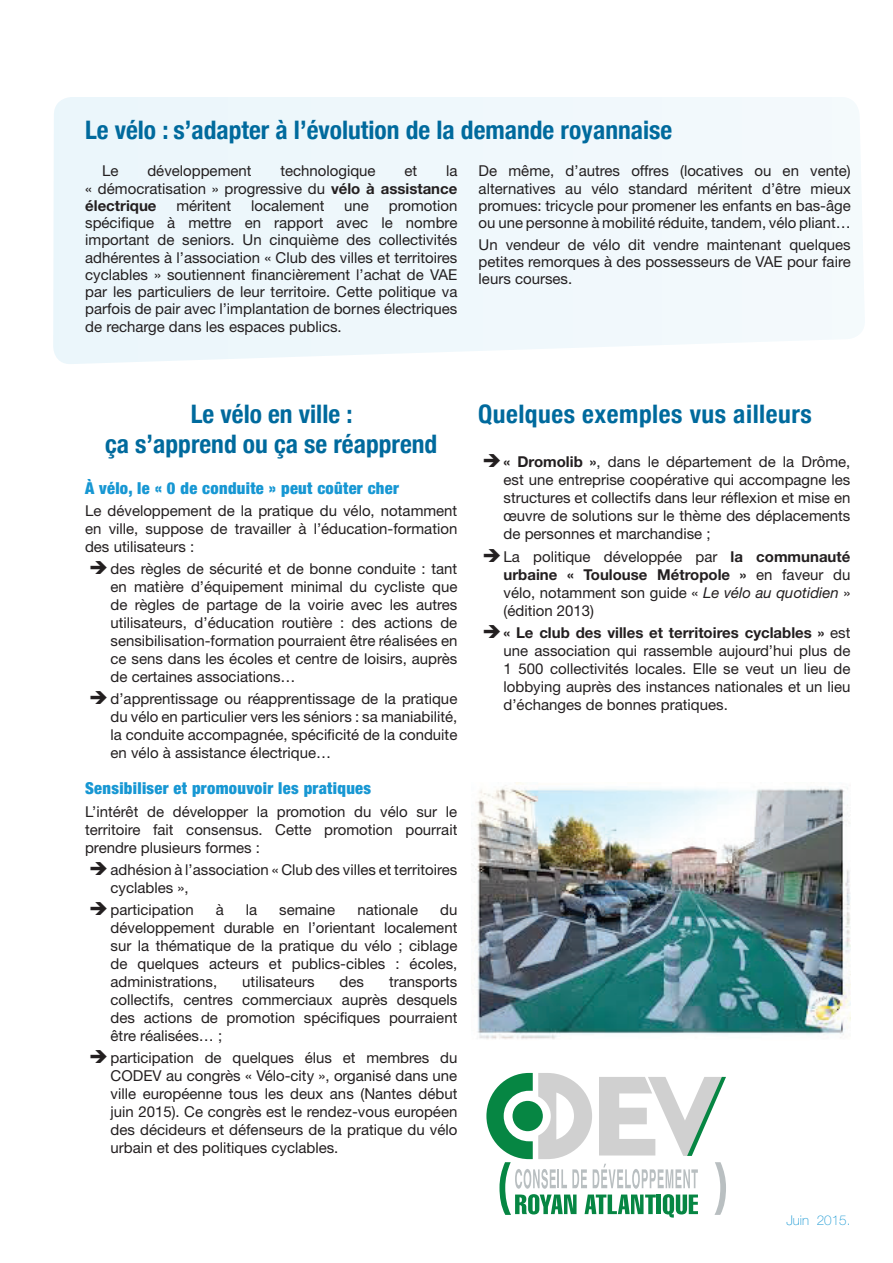
<style>
.page{position:relative;width:893px;height:1263px;background:#fff}
.page>*{position:absolute;margin:0;border:0;box-sizing:border-box;transform-origin:0 0}
.t1{font:700 condensed 25.5px/30.6px "Helvetica Neue";color:#006a9d;text-align:center}
.t2{font:700 condensed 25.5px "Helvetica Neue";letter-spacing:.02em;color:#006a9d}
.t3{font:900 condensed 16.5px "Helvetica Neue LT Std";letter-spacing:.02em;color:#1797d3}
.t4{font:15px/18px "Helvetica Neue LT Std";color:#231f20;text-align:justify}
.t5{font:100 13.5px "Helvetica Neue LT Std";color:#1797d3}
.s1{font-weight:700}
.s2{font-style:italic}
</style>
<div class="page">
<div style="left:53px;top:97px;width:812px;height:267px;background:#eff8fc"></div>
<svg style="left:486px;top:1073px;width:240px;height:144px"></svg>
<div style="left:512px;top:1101px;width:31px;height:30px;background:#068643;border-radius:50%"></div>
<img style="left:471px;top:783px;width:380px;height:256px">
<h1 class="t1" style="left:85px;top:113px;width:589px">Le vélo : s’adapter à l’évolution de la demande royannaise</h1>
<p class="t4" style="left:102px;top:162px;width:18px">Le</p>
<p class="t4" style="left:147px;top:162px;width:106px">développement</p>
<p class="t4" style="left:280px;top:162px;width:97px">technologique</p>
<p class="t4" style="left:404px;top:162px;width:14px">et</p>
<p class="t4" style="left:85px;top:162px;width:374px;line-height:17.2px;text-indent:361px">la « démocratisation » progressive du <span class="s1">vélo à assistance électrique</span></p>
<p class="t4" style="left:176px;top:196px;width:57px">méritent</p>
<p class="t4" style="left:251px;top:196px;width:75px">localement</p>
<p class="t4" style="left:344px;top:196px;width:26px">une</p>
<p class="t4" style="left:85px;top:197px;width:374px;line-height:17.2px;text-indent:304px">promotion spécifique à mettre en rapport avec le nombre important de seniors. Un cinquième des collectivités adhérentes à l’association « Club des villes et territoires cyclables » soutiennent financièrement l’achat de VAE par les particuliers de leur territoire. Cette politique va parfois de pair avec l’implantation de bornes électriques de recharge dans les espaces publics.</p>
<p class="t4" style="left:479px;top:162px;width:374px;line-height:17.2px">De même, d’autres offres (locatives ou en vente) alternatives au vélo standard méritent d’être mieux promues: tricycle pour promener les enfants en bas-âge ou une personne à mobilité réduite, tandem, vélo pliant…</p>
<p class="t4" style="left:479px;top:235px;width:374px;line-height:17.2px">Un vendeur de vélo dit vendre maintenant quelques petites remorques à des possesseurs de VAE pour faire leurs courses.</p>
<h1 class="t1" style="left:105px;top:397px;width:334px">Le vélo en ville :<br>ça s’apprend ou ça se réapprend</h1>
<p class="t3" style="left:85px;top:478px;width:315px">À vélo, le « 0 de conduite » peut coûter cher</p>
<p class="t4" style="left:85px;top:501px;width:374px">Le développement de la pratique du vélo, notamment en ville, suppose de travailler à l’éducation-formation des utilisateurs :</p>
<p class="t4" style="left:111px;top:560px;width:348px">des règles de sécurité et de bonne conduite : tant en matière d’équipement minimal du cycliste que de règles de partage de la voirie avec les autres utilisateurs, d’éducation routière : des actions de sensibilisation-formation pourraient être réalisées en ce sens dans les écoles et centre de loisirs, auprès de certaines associations…</p>
<p class="t4" style="left:111px;top:690px;width:348px">d’apprentissage ou réapprentissage de la pratique du vélo en particulier vers les séniors : sa maniabilité, la conduite accompagnée, spécificité de la conduite en vélo à assistance électrique…</p>
<p class="t3" style="left:85px;top:778px;width:288px">Sensibiliser et promouvoir les pratiques</p>
<p class="t4" style="left:85px;top:802px;width:374px">L’intérêt de développer la promotion du vélo sur le territoire fait consensus. Cette promotion pourrait prendre plusieurs formes :</p>
<p class="t4" style="left:111px;top:860px;width:348px">adhésion à l’association « Club des villes et territoires cyclables »,</p>
<p class="t4" style="left:111px;top:901px;width:85px">participation</p>
<p class="t4" style="left:216px;top:901px;width:10px">à</p>
<p class="t4" style="left:246px;top:901px;width:13px">la</p>
<p class="t4" style="left:279px;top:901px;width:58px">semaine</p>
<p class="t4" style="left:357px;top:901px;width:62px">nationale</p>
<p class="t4" style="left:111px;top:901px;width:348px;text-indent:330px">du développement durable en l’orientant localement sur la thématique de la pratique du vélo ; ciblage de quelques acteurs et publics-cibles : écoles, administrations,</p>
<p class="t4" style="left:242px;top:973px;width:74px">utilisateurs</p>
<p class="t4" style="left:340px;top:973px;width:26px">des</p>
<p class="t4" style="left:111px;top:973px;width:348px;text-indent:278px">transports collectifs, centres commerciaux auprès desquels des actions de promotion spécifiques pourraient être réalisées… ;</p>
<p class="t4" style="left:111px;top:1049px;width:348px">participation de quelques élus et membres du CODEV au congrès « Vélo-city », organisé dans une ville européenne tous les deux ans (Nantes début juin 2015). Ce congrès est le rendez-vous européen des décideurs et défenseurs de la pratique du vélo urbain et des politiques cyclables.</p>
<h1 class="t2" style="left:478px;top:392px;width:335px">Quelques exemples vus ailleurs</h1>
<p class="t4" style="left:504px;top:453px;width:348px"><span class="s1">« Dromolib »</span>, dans le département de la Drôme, est une entreprise coopérative qui accompagne les structures et collectifs dans leur réflexion et mise en œuvre de solutions sur le thème des déplacements de personnes et marchandise ;</p>
<p class="t4" style="left:504px;top:547px;width:348px">La politique développée par <span class="s1">la communauté urbaine « Toulouse Métropole »</span> en faveur du vélo, notamment son guide « <span class="s2">Le vélo au quotidien</span> » (édition 2013)</p>
<p class="t4" style="left:504px;top:623px;width:348px"><span class="s1">« Le club des villes et territoires cyclables »</span> est une association qui rassemble aujourd’hui plus de 1 500 collectivités locales. Elle se veut un lieu de lobbying auprès des instances nationales et un lieu d’échanges de bonnes pratiques.</p>
<p class="t5" style="left:786px;top:1212px;width:66px">Juin 2015.</p>
</div>
